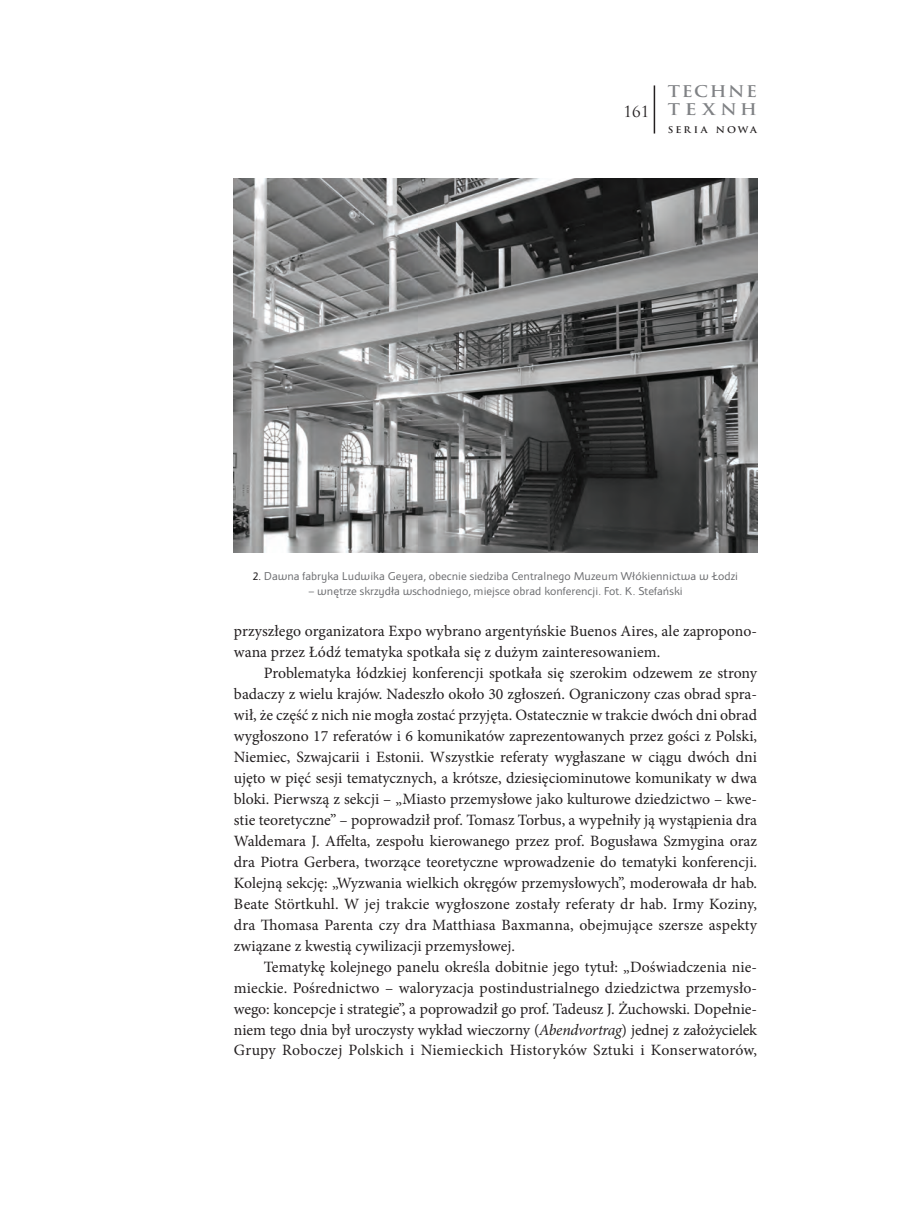
<style>
.page{position:relative;width:906px;height:1212px;background:#fff}
.page>*{position:absolute;margin:0;border:0;box-sizing:border-box;transform-origin:0 0}
.Tekst_artykułu{font:15.75px/21px "Minion Pro";letter-spacing:.005em;color:#231f20;text-align:justify}
.t1{font:700 15.75px/18px "Trajan Pro";letter-spacing:.105em;color:#808285;scale:1.1 1}
.t2{font:15px "Trajan Pro";color:#231f20}
.Podpis_ilustracji{font:12px "Apolonia Nova OT";letter-spacing:.005em;color:#6c6d70}
.t3{font:700 9px "Trajan Pro";letter-spacing:.205em;color:#231f20;scale:1.08 1}
.s1{color:#231f20}
.s2{font-style:italic}
</style>
<div class="page">
<hr style="left:653px;top:85px;width:2px;height:49px;background:#231f20">
<img style="left:234px;top:179px;width:523px;height:374px">
<p class="t2" style="left:623px;top:102px;width:27px">161</p>
<p class="t1" style="left:668px;top:83px;width:83px">TECHNE<br>TEXNH</p>
<p class="t3" style="left:668px;top:124px;width:84px">SERIA NOWA</p>
<p class="Podpis_ilustracji" style="left:253px;top:570px;width:486px"><span class="s1">2.</span> Dawna fabryka Ludwika Geyera, obecnie siedziba Centralnego Muzeum Włókiennictwa w Łodzi</p>
<p class="Podpis_ilustracji" style="left:308px;top:585px;width:376px">– wnętrze skrzydła wschodniego, miejsce obrad konferencji. Fot. K. Stefański</p>
<p class="Tekst_artykułu" style="left:234px;top:620px;width:524px">przyszłego organizatora Expo wybrano argentyńskie Buenos Aires, ale zapropono&shy;wana przez Łódź tematyka spotkała się z dużym zainteresowaniem.</p>
<p class="Tekst_artykułu" style="left:234px;top:662px;width:525px;text-indent:30px">Problematyka łódzkiej konferencji spotkała się szerokim odzewem ze strony badaczy z wielu krajów. Nadeszło około 30 zgłoszeń. Ograniczony czas obrad spra&shy;wił, że część z nich nie mogła zostać przyjęta. Ostatecznie w trakcie dwóch dni obrad wygłoszono 17 referatów i 6 komunikatów zaprezentowanych przez gości z Polski, Niemiec, Szwajcarii i Estonii. Wszystkie referaty wygłaszane w ciągu dwóch dni ujęto w pięć sesji tematycznych, a krótsze, dziesięciominutowe komunikaty w dwa bloki. Pierwszą z sekcji – „Miasto przemysłowe jako kulturowe dziedzictwo – kwe&shy;stie teoretyczne” – poprowadził prof. Tomasz Torbus, a wypełniły ją wystąpienia dra Waldemara J. Affelta, zespołu kierowanego przez prof. Bogusława Szmygina oraz dra Piotra Gerbera, tworzące teoretyczne wprowadzenie do tematyki konferencji.<br>Kolejną sekcję: „Wyzwania wielkich okręgów przemysłowych”, moderowała dr hab.<br>Beate Störtkuhl. W jej trakcie wygłoszone zostały referaty dr hab. Irmy Koziny, dra Thomasa Parenta czy dra Matthiasa Baxmanna, obejmujące szersze aspekty związane z kwestią cywilizacji przemysłowej.</p>
<p class="Tekst_artykułu" style="left:234px;top:956px;width:524px;text-indent:30px">Tematykę kolejnego panelu określa dobitnie jego tytuł: „Doświadczenia nie&shy;mieckie. Pośrednictwo – waloryzacja postindustrialnego dziedzictwa przemysło&shy;wego: koncepcje i strategie”, a poprowadził go prof. Tadeusz J. Żuchowski. Dopełnie&shy;niem tego dnia był uroczysty wykład wieczorny (<span class="s2">Abendvortrag</span>) jednej z założycielek Grupy Roboczej Polskich i Niemieckich Historyków Sztuki i Konserwatorów,</p>
</div>
